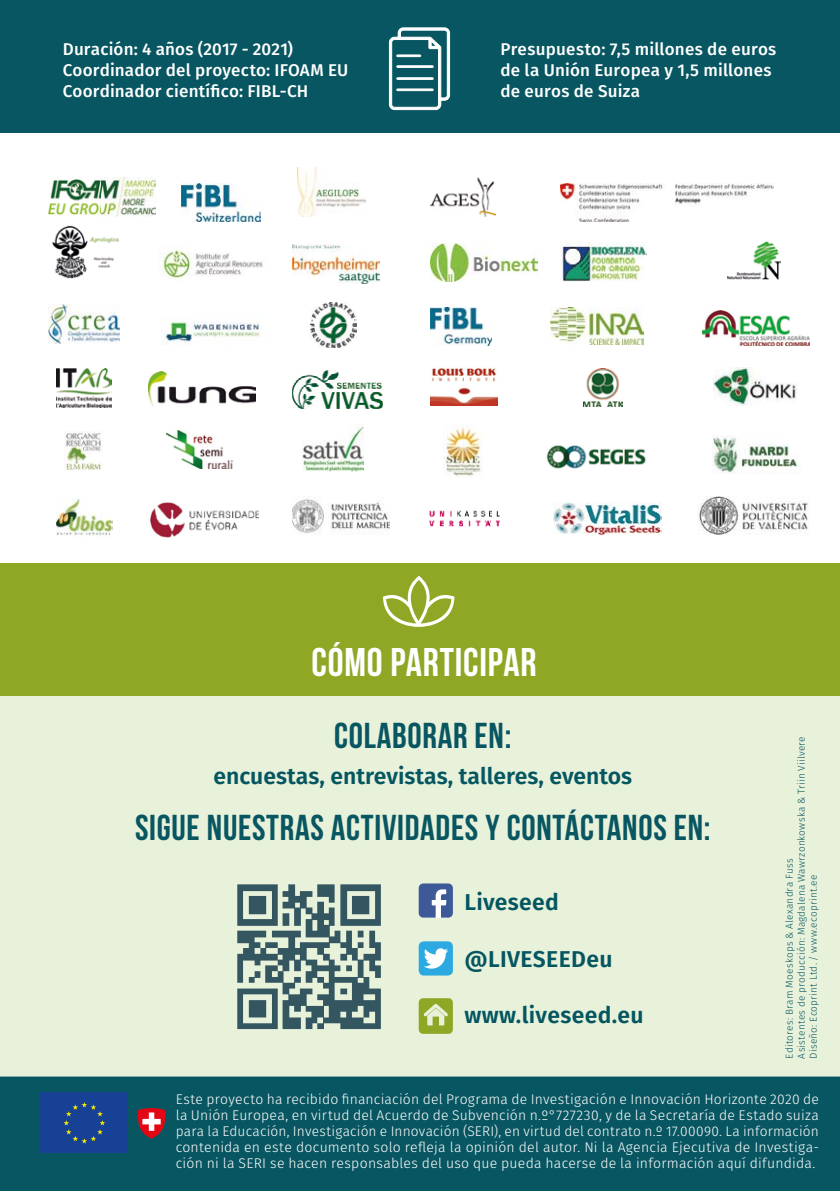
<style>
.page{position:relative;width:840px;height:1191px;background:#fff}
.page>*{position:absolute;margin:0;border:0;box-sizing:border-box;transform-origin:0 0}
.t1{font:40px "Bebas Neue";letter-spacing:.02em;color:#fff}
.t2{font:36px "Bebas Neue";letter-spacing:.02em;color:#085661}
.t3{font:600 22.8px "Fira Sans";color:#045661}
.t4{font:500 17px/21px "Fira Sans";letter-spacing:.01em;color:#fff}
.t5{font:300 14px/16px "Fira Sans";letter-spacing:.015em;color:#fff;text-align:justify}
.t6{font:300 10px/12px "Fira Sans";letter-spacing:.02em;color:#085661}
</style>
<div class="page">
<div style="left:0;top:0;width:839px;height:132px;background:#085661"></div>
<div style="left:0;top:563px;width:839px;height:514px;background:#e8f1da"></div>
<svg style="left:388px;top:27px;width:62px;height:84px"></svg>
<div style="left:396px;top:54px;width:25px;height:3px;border:1px solid #fff"></div>
<div style="left:396px;top:65px;width:37px;height:3px;border:1px solid #fff"></div>
<div style="left:396px;top:77px;width:37px;height:3px;border:1px solid #fff"></div>
<div style="left:396px;top:88px;width:37px;height:3px;border:1px solid #fff"></div>
<img style="left:48px;top:178px;width:107px;height:38px">
<img style="left:181px;top:184px;width:79px;height:38px">
<img style="left:297px;top:167px;width:68px;height:49px">
<img style="left:430px;top:178px;width:65px;height:38px">
<img style="left:52px;top:225px;width:67px;height:54px">
<img style="left:560px;top:184px;width:213px;height:38px">
<img style="left:159px;top:246px;width:104px;height:33px">
<img style="left:292px;top:244px;width:87px;height:39px">
<img style="left:430px;top:244px;width:107px;height:37px">
<img style="left:727px;top:241px;width:52px;height:38px">
<img style="left:48px;top:304px;width:72px;height:39px">
<img style="left:161px;top:314px;width:99px;height:31px">
<img style="left:430px;top:307px;width:61px;height:39px">
<img style="left:550px;top:307px;width:93px;height:38px">
<img style="left:702px;top:310px;width:107px;height:35px">
<img style="left:57px;top:369px;width:54px;height:38px">
<img style="left:148px;top:371px;width:107px;height:37px">
<img style="left:292px;top:370px;width:90px;height:38px">
<img style="left:430px;top:368px;width:67px;height:37px">
<img style="left:713px;top:367px;width:83px;height:38px">
<img style="left:65px;top:431px;width:37px;height:39px">
<img style="left:444px;top:425px;width:38px;height:52px">
<img style="left:546px;top:445px;width:100px;height:24px">
<img style="left:292px;top:499px;width:97px;height:36px">
<img style="left:429px;top:510px;width:71px;height:17px">
<img style="left:553px;top:503px;width:107px;height:31px">
<img style="left:311px;top:302px;width:45px;height:46px">
<img style="left:560px;top:243px;width:85px;height:38px">
<img style="left:583px;top:369px;width:39px;height:38px">
<img style="left:712px;top:435px;width:86px;height:39px">
<img style="left:166px;top:430px;width:67px;height:38px">
<img style="left:302px;top:425px;width:61px;height:46px">
<img style="left:57px;top:498px;width:55px;height:38px">
<img style="left:150px;top:502px;width:109px;height:36px">
<img style="left:699px;top:496px;width:109px;height:38px">
<div style="left:0;top:563px;width:839px;height:132px;background:#8ea825"></div>
<svg style="left:383px;top:576px;width:72px;height:51px"></svg>
<div style="left:418px;top:941px;width:34px;height:34px;background:#2ba9e0;border-radius:5px"></div>
<svg style="left:424px;top:948px;width:24px;height:20px"></svg>
<svg style="left:418px;top:883px;width:34px;height:34px"></svg>
<svg style="left:418px;top:998px;width:34px;height:35px"></svg>
<img style="left:237px;top:884px;width:144px;height:146px">
<div style="left:0;top:1076px;width:839px;height:115px;background:#085661"></div>
<div style="left:40px;top:1092px;width:88px;height:61px;background:#164194"></div>
<svg style="left:63px;top:1102px;width:42px;height:41px"></svg>
<svg style="left:138px;top:1108px;width:28px;height:30px"></svg>
<p class="t4" style="left:63px;top:39px;width:287px">Duración: 4 años (2017 - 2021)<br>Coordinador del proyecto: IFOAM EU<br>Coordinador científico: FIBL-CH</p>
<p class="t4" style="left:500px;top:39px;width:277px">Presupuesto: 7,5 millones de euros de la Unión Europea y 1,5 millones de euros de Suiza</p>
<h1 class="t1" style="left:311px;top:640px;width:226px">CÓMO PARTICIPAR</h1>
<h2 class="t2" style="left:334px;top:715px;width:179px">COLABORAR EN:</h2>
<h3 class="t3" style="left:213px;top:759px;width:420px">encuestas, entrevistas, talleres, eventos</h3>
<h2 class="t2" style="left:135px;top:807px;width:577px">SIGUE NUESTRAS ACTIVIDADES Y CONTÁCTANOS EN:</h2>
<h3 class="t3" style="left:464px;top:885px;width:96px">Liveseed</h3>
<h3 class="t3" style="left:464px;top:943px;width:150px">@LIVESEEDeu</h3>
<h3 class="t3" style="left:464px;top:999px;width:181px">www.liveseed.eu</h3>
<p class="t6" style="left:782px;top:1058px;width:324px;rotate:-90deg">Editores: Bram Moeskops &amp; Alexandra Fuss<br>Asistentes de producción: Magdalena Wawrzonkowska &amp; Triin Viilvere<br>Diseño: Ecoprint Ltd. / www.ecoprint.ee</p>
<p class="t5" style="left:175px;top:1090px;width:644px">Este proyecto ha recibido financiación del Programa de Investigación e Innovación Horizonte 2020 de la Unión Europea, en virtud del Acuerdo de Subvención n.º°727230, y de la Secretaría de Estado suiza para la Educación, Investigación e Innovación (SERI), en virtud del contrato n.º 17.00090. La información contenida en este documento solo refleja la opinión del autor. Ni la Agencia Ejecutiva de Investiga&shy;ción ni la SERI se hacen responsables del uso que pueda hacerse de la información aquí difundida.</p>
</div>
